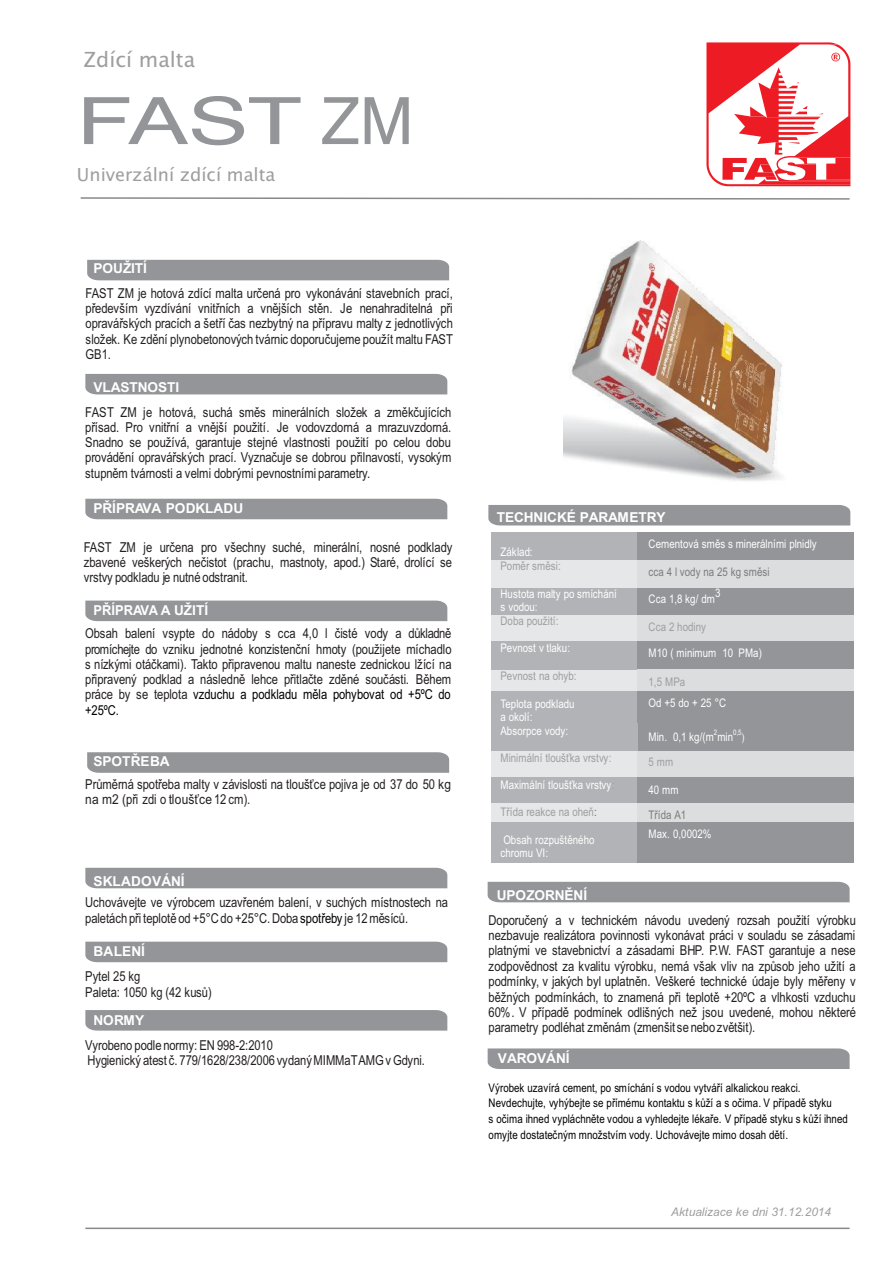
<style>
.page{position:relative;width:893px;height:1263px;background:#fff}
.page>*{position:absolute;margin:0;border:0;box-sizing:border-box;transform-origin:0 0}
.t1{font:65.1px "Swiss 721 BT";color:#939598;scale:1.43 1}
.t2{font:20.85px "Lucida Sans Unicode";color:#9e9e9e}
.t3{font:18px "Lucida Sans Unicode";color:#9e9e9e}
.t4{font:13.65px/15.3px "Arial Narrow";letter-spacing:-.01em;color:#231f20;text-align:justify}
.t5{font:700 13.65px "Arial";letter-spacing:-.01em;color:#fff}
.t6{font:700 13.65px "Arial";letter-spacing:-.01em;color:#fff;scale:.94 1}
.t7{font:700 13.65px "Arial";letter-spacing:.01em;color:#fff}
.t8{font:11.85px/15.9px "Arial Narrow";color:#000}
.t9{font:11.85px/13.5px "Arial Narrow";color:#fff}
.t10{font:11.85px "Arial Narrow";color:#9e9e9e}
.t11{font:11.85px "Arial Narrow";letter-spacing:.01em;color:#7b7b7b}
.t12{font:italic 11.85px "Arial";color:#9e9e9e}
.t13{font:10.5px "Arial Narrow";color:#fff}
.t14{font:7.5px "Arial Narrow";color:#fff}
.s1{color:#000}
.s2{color:#9e9e9e}
.s3{color:#6d6e71}
</style>
<div class="page">
<div style="left:488px;top:505px;width:362px;height:20px;background:#939598"></div>
<div style="left:87px;top:260px;width:362px;height:20px;background:#939598"></div>
<div style="left:85px;top:374px;width:362px;height:20px;background:#939598"></div>
<div style="left:85px;top:499px;width:362px;height:20px;background:#939598"></div>
<div style="left:85px;top:601px;width:362px;height:20px;background:#939598"></div>
<svg style="left:706px;top:42px;width:144px;height:144px"></svg>
<div style="left:85px;top:1010px;width:362px;height:20px;background:#939598"></div>
<div style="left:488px;top:882px;width:362px;height:20px;background:#939598"></div>
<svg style="left:87px;top:752px;width:362px;height:21px;background:#95979a"></svg>
<div style="left:85px;top:868px;width:362px;height:20px;background:#939598"></div>
<div style="left:85px;top:942px;width:362px;height:20px;background:#939598"></div>
<img style="left:564px;top:240px;width:218px;height:241px">
<div style="left:491px;top:791px;width:146px;height:56px;background:#e6e7e8"></div>
<div style="left:637px;top:803px;width:217px;height:26px;background:#dcddde"></div>
<div style="left:491px;top:750px;width:146px;height:27px;background:#e6e7e8"></div>
<div style="left:637px;top:750px;width:217px;height:27px;background:#dcddde"></div>
<div style="left:637px;top:723px;width:217px;height:27px;background:#939598"></div>
<div style="left:491px;top:777px;width:146px;height:26px;background:#b1b3b6"></div>
<div style="left:637px;top:777px;width:217px;height:26px;background:#939598"></div>
<div style="left:491px;top:691px;width:146px;height:34px;background:#b1b3b6"></div>
<div style="left:637px;top:691px;width:217px;height:34px;background:#939598"></div>
<div style="left:491px;top:670px;width:146px;height:21px;background:#e6e7e8"></div>
<div style="left:491px;top:588px;width:146px;height:27px;background:#b1b3b6"></div>
<div style="left:637px;top:581px;width:217px;height:34px;background:#939598"></div>
<div style="left:491px;top:615px;width:146px;height:26px;background:#e6e7e8"></div>
<div style="left:637px;top:615px;width:217px;height:26px;background:#dcddde"></div>
<div style="left:491px;top:641px;width:146px;height:29px;background:#b1b3b6"></div>
<div style="left:637px;top:641px;width:217px;height:29px;background:#939598"></div>
<div style="left:491px;top:532px;width:146px;height:28px;background:#b1b3b6"></div>
<div style="left:637px;top:532px;width:217px;height:28px;background:#939598"></div>
<div style="left:491px;top:560px;width:146px;height:28px;background:#e6e7e8"></div>
<div style="left:637px;top:560px;width:217px;height:28px;background:#dcddde"></div>
<div style="left:637px;top:670px;width:217px;height:21px;background:#dcddde"></div>
<div style="left:491px;top:723px;width:146px;height:27px;background:#b1b3b6"></div>
<div style="left:491px;top:822px;width:146px;height:40px;background:#b1b3b6"></div>
<div style="left:637px;top:822px;width:217px;height:40px;background:#939598"></div>
<div style="left:488px;top:1048px;width:362px;height:21px;background:#939598"></div>
<svg style="left:80px;top:197px;width:770px;height:3px"></svg>
<hr style="left:85px;top:1227px;width:765px;height:2px;background:#898989">
<h2 class="t2" style="left:83px;top:51px;width:113px">Zdící malta</h2>
<h1 class="t1" style="left:77px;top:95px;width:237px">FAST ZM</h1>
<h3 class="t3" style="left:77px;top:167px;width:200px">Univerzální zdící malta</h3>
<p class="t5" style="left:94px;top:263px;width:55px">POUŽITÍ</p>
<p class="t4" style="left:86px;top:287px;width:369px">FAST ZM je hotová zdící malta určená pro vykonávání stavebních prací, především vyzdívání vnitřních a vnějších stěn. Je nenahraditelná při opravářských pracích a šetří čas nezbytný na přípravu malty z jednotlivých složek. Ke zdění plynobetonových tvárnic doporučujeme použít maltu FAST GB1.</p>
<p class="t5" style="left:94px;top:382px;width:87px">VLASTNOSTI</p>
<p class="t4" style="left:85px;top:405px;width:368px">FAST ZM je hotová, suchá směs minerálních složek a změkčujících přísad. Pro vnitřní a vnější použití. Je vodovzdorná a mrazuvzdorná.<br>Snadno se používá, garantuje stejné vlastnosti použití po celou dobu provádění opravářských prací. Vyznačuje se dobrou přilnavostí, vysokým stupněm tvárnosti a velmi dobrými pevnostními parametry.</p>
<p class="t5" style="left:94px;top:503px;width:151px">PŘÍPRAVA PODKLADU</p>
<p class="t4" style="left:84px;top:541px;width:370px">FAST ZM je určena pro všechny suché, minerální, nosné podklady zbavené veškerých nečistot (prachu, mastnoty, apod.) Staré, drolící se vrstvy podkladu je nutné odstranit.</p>
<p class="t6" style="left:94px;top:605px;width:124px">PŘÍPRAVA A UŽITÍ</p>
<p class="t4" style="left:85px;top:627px;width:368px">Obsah balení vsypte do nádoby s cca 4,0 l čisté vody a důkladně promíchejte do vzniku jednotné konzistenční hmoty (použijete míchadlo s nízkými otáčkami). Takto připravenou maltu naneste zednickou lžící na připravený podklad a následně lehce přitlačte zděné součásti. Během práce by se teplota <span class="s1">vzduchu a podkladu měla pohybovat od +5ºC do +25ºC.</span></p>
<p class="t5" style="left:94px;top:756px;width:78px">SPOTŘEBA</p>
<p class="t4" style="left:85px;top:777px;width:367px">Průměrná spotřeba malty v závislosti na tloušťce pojiva je od 37 do 50 kg na m2 (při zdi o tloušťce 12 cm).</p>
<p class="t7" style="left:94px;top:876px;width:93px">SKLADOVÁNÍ</p>
<p class="t4" style="left:85px;top:896px;width:364px">Uchovávejte ve výrobcem uzavřeném balení, v suchých místnostech na paletách při teplotě od +5°Cdo +25°C.Doba <span class="s1">spotřeby</span> je 12měsíců.</p>
<p class="t5" style="left:94px;top:946px;width:53px">BALENÍ</p>
<p class="t4" style="left:85px;top:970px;width:128px">Pytel 25 kg<br>Paleta: 1050 kg (42 kusů)</p>
<p class="t5" style="left:94px;top:1015px;width:52px">NORMY</p>
<p class="t4" style="left:85px;top:1038px;width:341px">Vyrobeno podle normy: EN 998-2:2010<br>Hygienický atest č. 779/1628/238/2006 vydanýMIMMaTAMGvGdyni.</p>
<p class="t5" style="left:497px;top:512px;width:170px">TECHNICKÉ PARAMETRY</p>
<p class="t9" style="left:500px;top:546px;width:34px">Základ:</p>
<p class="t10" style="left:500px;top:561px;width:62px">Poměr směsi:</p>
<p class="t9" style="left:500px;top:588px;width:118px">Hustota malty po smíchání s vodou:</p>
<p class="t10" style="left:500px;top:616px;width:60px">Doba použití:</p>
<p class="t9" style="left:500px;top:642px;width:71px">Pevnost v tlaku:</p>
<p class="t10" style="left:500px;top:671px;width:78px">Pevnost na ohyb:</p>
<p class="t9" style="left:500px;top:698px;width:76px">Teplota podkladu a okolí:<br>Absorpce vody:</p>
<p class="t10" style="left:500px;top:753px;width:112px">Minimální tloušťka vrstvy:</p>
<p class="t9" style="left:500px;top:780px;width:116px">Maximální tloušťka vrstvy<span class="s2">:</span></p>
<p class="t10" style="left:500px;top:808px;width:98px">Třída reakce na oheň<span class="s3">:</span></p>
<p class="t9" style="left:500px;top:834px;width:96px">Obsah rozpuštěného chromu VI:</p>
<p class="t9" style="left:648px;top:538px;width:170px">Cementová směs s minerálními plnidly</p>
<p class="t11" style="left:648px;top:568px;width:123px">cca 4 l vody na 25 kg směsi</p>
<p class="t9" style="left:715px;top:587px;width:7px">3</p>
<p class="t9" style="left:648px;top:593px;width:68px">Cca 1,8 kg/ dm</p>
<p class="t10" style="left:648px;top:622px;width:59px">Cca 2 hodiny</p>
<p class="t9" style="left:648px;top:647px;width:115px">M10 ( minimum 10 PMa)</p>
<p class="t10" style="left:648px;top:677px;width:38px">1,5 MPa</p>
<p class="t9" style="left:648px;top:697px;width:79px">Od +5 do + 25 °C</p>
<p class="t14" style="left:714px;top:729px;width:5px">2</p>
<p class="t14" style="left:733px;top:729px;width:10px">0,5</p>
<p class="t9" style="left:648px;top:731px;width:86px">Min. 0,1 kg/(m min</p>
<p class="t13" style="left:742px;top:733px;width:4px">)</p>
<p class="t10" style="left:648px;top:758px;width:26px">5 mm</p>
<p class="t9" style="left:648px;top:784px;width:32px">40 mm</p>
<p class="t11" style="left:648px;top:811px;width:39px">Třída A1</p>
<p class="t9" style="left:648px;top:828px;width:65px">Max. 0,0002%</p>
<p class="t5" style="left:497px;top:890px;width:92px">UPOZORNĚNÍ</p>
<p class="t4" style="left:489px;top:914px;width:369px">Doporučený a v technickém návodu uvedený rozsah použití výrobku nezbavuje realizátora povinnosti vykonávat práci v souladu se zásadami platnými ve stavebnictví a zásadami BHP. P.W. FAST garantuje a nese zodpovědnost za kvalitu výrobku, nemá však vliv na způsob jeho užití a podmínky, v jakých byl uplatněn. Veškeré technické údaje byly měřeny v běžných podmínkách, to znamená při teplotě +20ºC a vlhkosti vzduchu 60%. V případě podmínek odlišných než jsou uvedené, mohou některé parametry podléhat změnám (zmenšit se nebo zvětšit).</p>
<p class="t5" style="left:498px;top:1053px;width:73px">VAROVÁNÍ</p>
<p class="t8" style="left:489px;top:1080px;width:361px">Výrobek uzavírá cement, po smíchání s vodou vytváří alkalickou reakci.<br>Nevdechujte, vyhýbejte se přímému kontaktu s kůží a s očima. V případě styku<br>s očima ihned vypláchněte vodou a vyhledejte lékaře. V případě styku s kůží ihned omyjte dostatečným množstvím vody. Uchovávejte mimo dosah dětí.</p>
<p class="t12" style="left:671px;top:1207px;width:161px">Aktualizace ke dni 31.12.2014</p>
</div>
